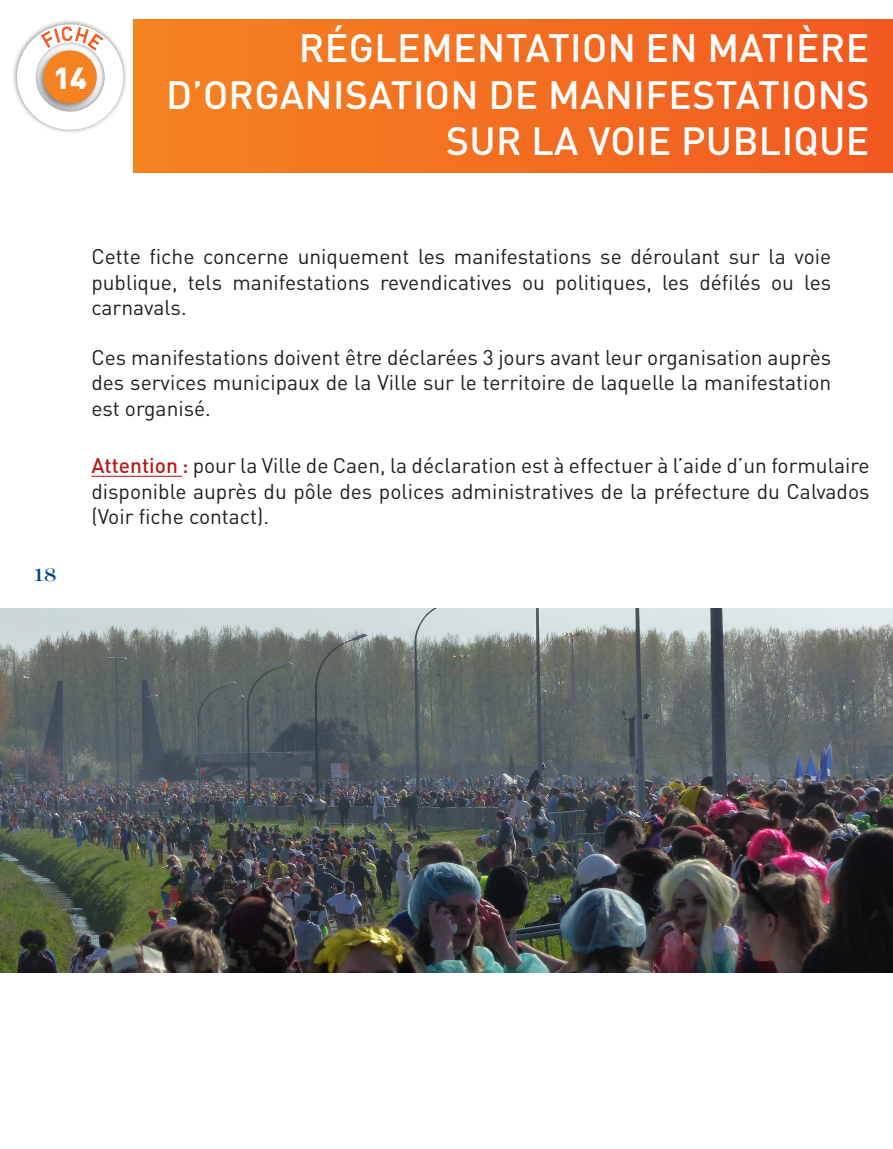
<style>
.page{position:relative;width:893px;height:1149px;background:#fff}
.page>*{position:absolute;margin:0;border:0;box-sizing:border-box;transform-origin:0 0}
.t1{font:500 39px/46.8px "DIN Pro";letter-spacing:.01em;color:#fff;text-align:right}
.t2{font:900 30px "DIN Pro";color:#fff}
.t3{font:21px/25.2px "DIN Pro";color:#231f20;text-align:justify}
.t4{font:18px "Engravers";color:#014086}
.s1{font-weight:500;color:#b61c20}
</style>
<div class="page">
<hr style="left:91px;top:475px;width:91px;height:1px;background:#b61c20">
<img style="left:0;top:608px;width:893px;height:364px">
<div style="left:133px;top:20px;width:760px;height:152px;background:linear-gradient(to right,#f58321,#f25a21)"></div>
<svg style="left:13px;top:19px;width:123px;height:124px"></svg>
<p class="t2" style="left:53px;top:57px;width:35px">14</p>
<p class="t1" style="left:166px;top:23px;width:705px">RÉGLEMENTATION EN MATIÈRE<br>D’ORGANISATION DE MANIFESTATIONS</p>
<p class="t1" style="left:446px;top:116px;width:425px">SUR LA VOIE PUBLIQUE</p>
<p class="t4" style="left:33px;top:563px;width:25px">18</p>
<p class="t3" style="left:91px;top:243px;width:741px">Cette fiche concerne uniquement les manifestations se déroulant sur la voie publique, tels manifestations revendicatives ou politiques, les défilés ou les carnavals.</p>
<p class="t3" style="left:91px;top:344px;width:741px">Ces manifestations doivent être déclarées 3 jours avant leur organisation auprès des services municipaux de la Ville sur le territoire de laquelle la manifestation est organisé.</p>
<p class="t3" style="left:91px;top:452px;width:780px"><span class="s1">Attention :</span> pour la Ville de Caen, la déclaration est à effectuer à l’aide d’un formulaire disponible auprès du pôle des polices administratives de la préfecture du Calvados (Voir fiche contact).</p>
</div>
